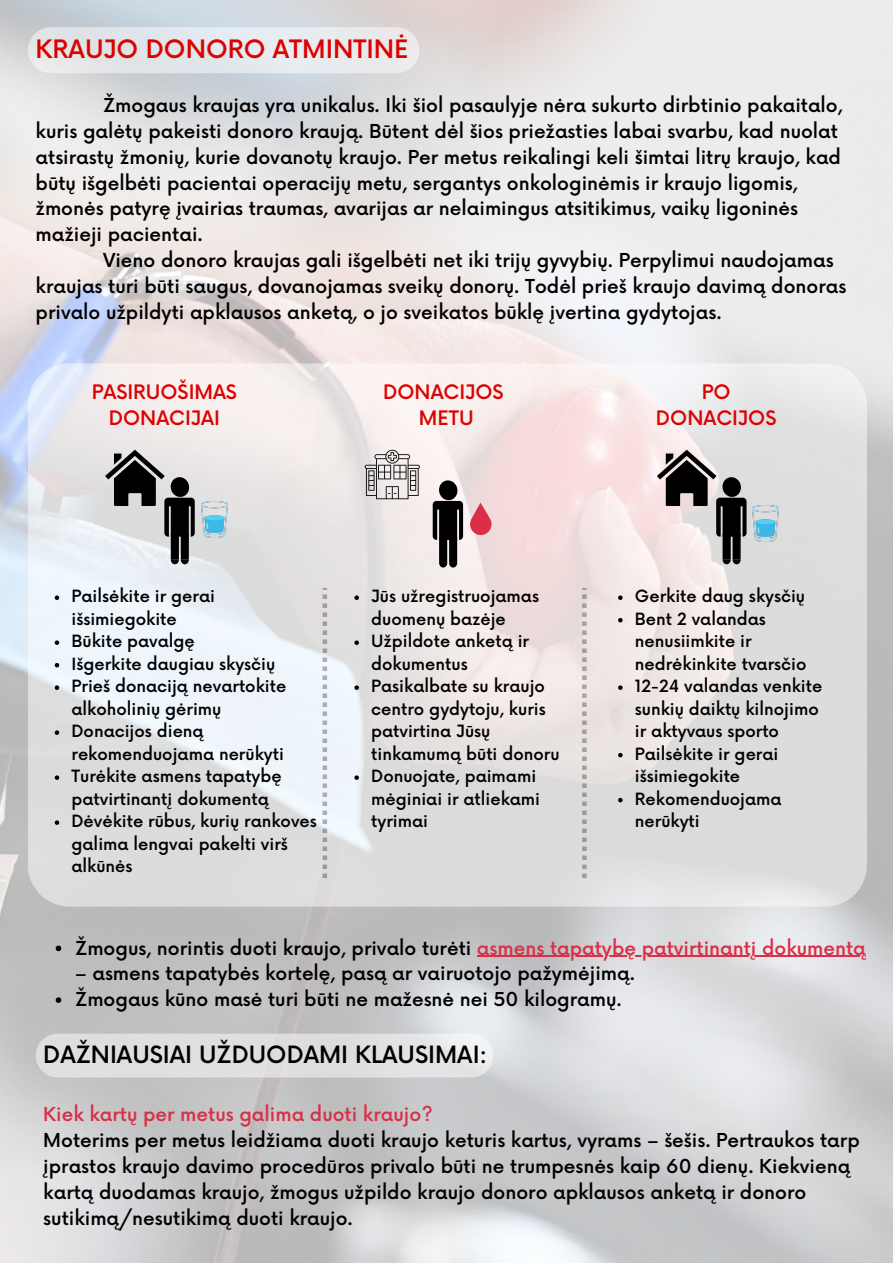
<style>
.page{position:relative;width:893px;height:1264px;background:#fff}
.page>*{position:absolute;margin:0;border:0;box-sizing:border-box;transform-origin:0 0}
.t1{font:500 24.75px "Now";color:#dc0202}
.t2{font:500 23.25px "Now";color:#000}
.t3{font:500 19.5px/27px "Now";color:#dc0202;text-align:center}
.t4{font:500 18.75px/25.8px "Now";color:#000}
.t5{font:500 18.75px "Now";color:#da2f47}
.t6{font:500 16.5px/22.5px "Now";color:#000}
.s1{color:#da2f47}
</style>
<div class="page">
<img style="left:0;top:0;width:892px;height:1262px">
<svg style="left:28px;top:363px;width:838px;height:543px;background:#e7e4e4"></svg>
<svg style="left:469px;top:502px;width:24px;height:34px"></svg>
<svg style="left:105px;top:450px;width:90px;height:114px;background:#959596"></svg>
<svg style="left:365px;top:450px;width:55px;height:49px;background:#bcb7b7"></svg>
<svg style="left:657px;top:450px;width:89px;height:114px;background:#9a9494"></svg>
<svg style="left:432px;top:478px;width:31px;height:89px;background:#595655"></svg>
<img style="left:201px;top:501px;width:26px;height:36px">
<img style="left:752px;top:506px;width:26px;height:36px">
<svg style="left:322px;top:588px;width:5px;height:290px"></svg>
<svg style="left:582px;top:588px;width:4px;height:290px"></svg>
<div style="left:36px;top:1033px;width:457px;height:44px;background:linear-gradient(to right,#dcdcdc,#e5e5e7);border-radius:22px"></div>
<div style="left:28px;top:27px;width:391px;height:46px;background:#e5e9eb"></div>
<svg style="left:56px;top:945px;width:5px;height:6px"></svg>
<hr style="left:477px;top:955px;width:388px;height:1px;background:#da2f47">
<svg style="left:56px;top:997px;width:5px;height:5px"></svg>
<svg style="left:55px;top:595px;width:4px;height:5px"></svg>
<svg style="left:55px;top:640px;width:4px;height:5px"></svg>
<svg style="left:55px;top:663px;width:4px;height:4px"></svg>
<svg style="left:55px;top:685px;width:4px;height:5px"></svg>
<svg style="left:55px;top:730px;width:4px;height:5px"></svg>
<svg style="left:55px;top:775px;width:4px;height:5px"></svg>
<svg style="left:55px;top:820px;width:4px;height:4px"></svg>
<svg style="left:354px;top:595px;width:5px;height:5px"></svg>
<svg style="left:354px;top:640px;width:5px;height:5px"></svg>
<svg style="left:354px;top:685px;width:5px;height:5px"></svg>
<svg style="left:354px;top:775px;width:5px;height:5px"></svg>
<svg style="left:618px;top:595px;width:4px;height:5px"></svg>
<svg style="left:618px;top:618px;width:4px;height:4px"></svg>
<svg style="left:618px;top:685px;width:4px;height:5px"></svg>
<svg style="left:618px;top:753px;width:4px;height:4px"></svg>
<svg style="left:618px;top:798px;width:4px;height:4px"></svg>
<h1 class="t1" style="left:36px;top:36px;width:374px">KRAUJO DONORO ATMINTINĖ</h1>
<p class="t4" style="left:36px;top:93px;width:808px;text-indent:67px">Žmogaus kraujas yra unikalus. Iki šiol pasaulyje nėra sukurto dirbtinio pakaitalo, kuris galėtų pakeisti donoro kraują. Būtent dėl šios priežasties labai svarbu, kad nuolat atsirastų žmonių, kurie dovanotų kraujo. Per metus reikalingi keli šimtai litrų kraujo, kad būtų išgelbėti pacientai operacijų metu, sergantys onkologinėmis ir kraujo ligomis, žmonės patyrę įvairias traumas, avarijas ar nelaimingus atsitikimus, vaikų ligoninės mažieji pacientai.</p>
<p class="t4" style="left:36px;top:248px;width:812px;text-indent:67px">Vieno donoro kraujas gali išgelbėti net iki trijų gyvybių. Perpylimui naudojamas kraujas turi būti saugus, dovanojamas sveikų donorų. Todėl prieš kraujo davimą donoras privalo užpildyti apklausos anketą, o jo sveikatos būklę įvertina gydytojas.</p>
<p class="t3" style="left:92px;top:379px;width:147px">PASIRUOŠIMAS<br>DONACIJAI</p>
<p class="t3" style="left:383px;top:379px;width:122px">DONACIJOS<br>METU</p>
<p class="t3" style="left:656px;top:379px;width:122px">PO<br>DONACIJOS</p>
<p class="t6" style="left:71px;top:586px;width:247px">Pailsėkite ir gerai išsimiegokite<br>Būkite pavalgę<br>Išgerkite daugiau skysčių<br>Prieš donaciją nevartokite alkoholinių gėrimų<br>Donacijos dieną rekomenduojama nerūkyti<br>Turėkite asmens tapatybę patvirtinantį dokumentą<br>Dėvėkite rūbus, kurių rankoves galima lengvai pakelti virš alkūnės</p>
<p class="t6" style="left:371px;top:586px;width:190px">Jūs užregistruojamas duomenų bazėje<br>Užpildote anketą ir dokumentus<br>Pasikalbate su kraujo centro gydytoju, kuris patvirtina Jūsų tinkamumą būti donoru<br>Donuojate, paimami mėginiai ir atliekami tyrimai</p>
<p class="t6" style="left:635px;top:586px;width:189px">Gerkite daug skysčių<br>Bent 2 valandas nenusiimkite ir nedrėkinkite tvarsčio<br>12-24 valandas venkite sunkių daiktų kilnojimo ir aktyvaus sporto<br>Pailsėkite ir gerai išsimiegokite<br>Rekomenduojama nerūkyti</p>
<p class="t4" style="left:75px;top:936px;width:792px">Žmogus, norintis duoti kraujo, privalo turėti <span class="s1">asmens tapatybę patvirtinantį dokumentą</span></p>
<p class="t4" style="left:75px;top:961px;width:561px">– asmens tapatybės kortelę, pasą ar vairuotojo pažymėjimą.<br>Žmogaus kūno masė turi būti ne mažesnė nei 50 kilogramų.</p>
<p class="t2" style="left:43px;top:1041px;width:445px">DAŽNIAUSIAI UŽDUODAMI KLAUSIMAI:</p>
<p class="t5" style="left:43px;top:1104px;width:391px">Kiek kartų per metus galima duoti kraujo?</p>
<p class="t4" style="left:43px;top:1128px;width:817px">Moterims per metus leidžiama duoti kraujo keturis kartus, vyrams – šešis. Pertraukos tarp įprastos kraujo davimo procedūros privalo būti ne trumpesnės kaip 60 dienų. Kiekvieną kartą duodamas kraujo, žmogus užpildo kraujo donoro apklausos anketą ir donoro sutikimą/nesutikimą duoti kraujo.</p>
</div>
